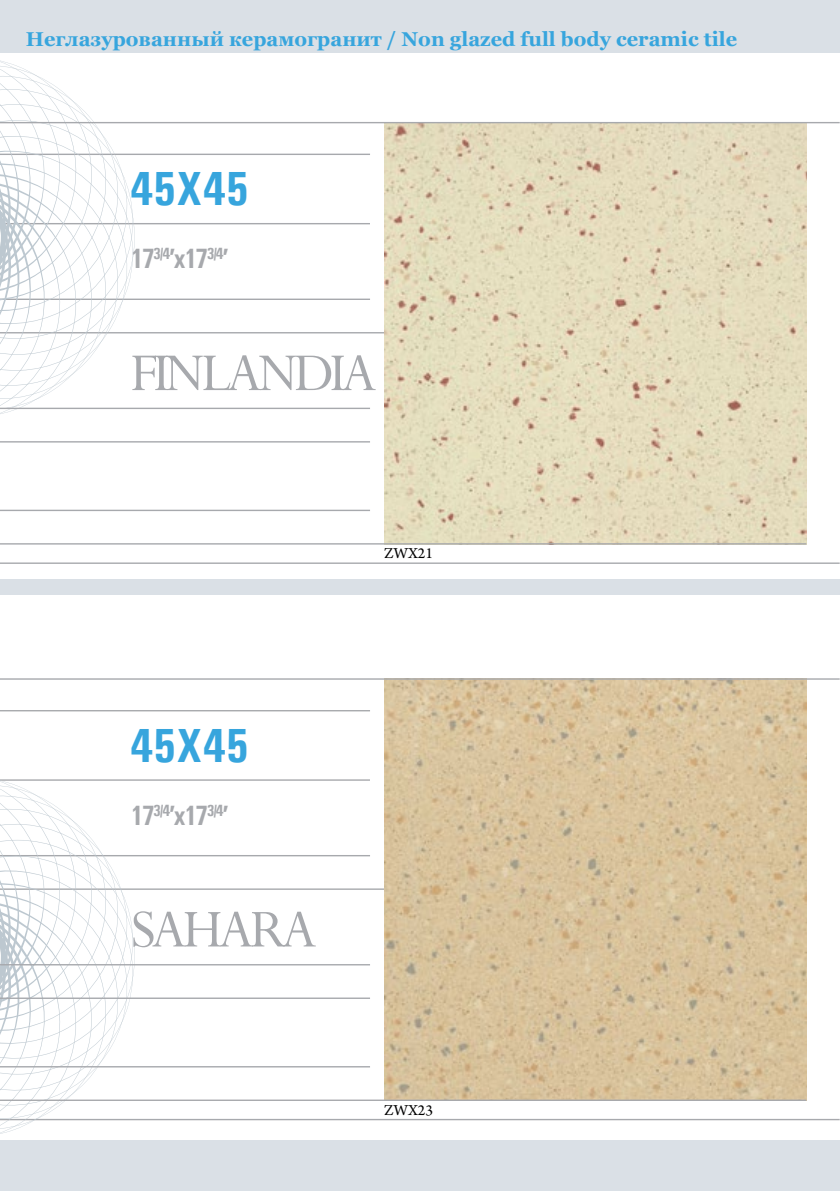
<style>
.page{position:relative;width:840px;height:1191px;background:#fff}
.page>*{position:absolute;margin:0;border:0;box-sizing:border-box;transform-origin:0 0}
.t1{font:60px "Perpetua";letter-spacing:-.07em;color:#a7a9ad}
.t2{font:700 48px "Univers Condensed";color:#37a5dd}
.t3{font:700 28px "Univers Condensed";letter-spacing:-.07em;color:#a7a9ad}
.t4{font:700 20px "Georgia";color:#37a5dd}
.t5{font:16px "Arno Pro";letter-spacing:.005em;color:#000}
</style>
<div class="page">
<div style="left:0;top:0;width:839px;height:1191px;background:#dae0e6"></div>
<div style="left:0;top:54px;width:839px;height:525px;background:#fff"></div>
<div style="left:0;top:595px;width:839px;height:545px;background:#fff"></div>
<hr style="left:0;top:332px;width:806px;height:1px;background:#a7a9ad">
<hr style="left:0;top:562px;width:839px;height:2px;background:#a7a9ad">
<hr style="left:0;top:298px;width:370px;height:2px;background:#a7a9ad">
<hr style="left:0;top:223px;width:370px;height:1px;background:#a7a9ad">
<hr style="left:0;top:154px;width:370px;height:1px;background:#a7a9ad">
<svg style="left:0;top:53px;width:145px;height:361px"></svg>
<hr style="left:0;top:441px;width:370px;height:1px;background:#a7a9ad">
<hr style="left:0;top:408px;width:370px;height:1px;background:#a7a9ad">
<hr style="left:0;top:510px;width:370px;height:1px;background:#a7a9ad">
<hr style="left:0;top:888px;width:806px;height:2px;background:#a7a9ad">
<hr style="left:0;top:1118px;width:839px;height:2px;background:#a7a9ad">
<hr style="left:0;top:855px;width:370px;height:1px;background:#a7a9ad">
<hr style="left:0;top:779px;width:370px;height:1px;background:#a7a9ad">
<hr style="left:0;top:710px;width:370px;height:1px;background:#a7a9ad">
<svg style="left:0;top:779px;width:145px;height:355px"></svg>
<hr style="left:0;top:997px;width:370px;height:2px;background:#a7a9ad">
<hr style="left:0;top:964px;width:370px;height:1px;background:#a7a9ad">
<hr style="left:0;top:1066px;width:370px;height:1px;background:#a7a9ad">
<img style="left:384px;top:123px;width:422px;height:420px">
<img style="left:384px;top:679px;width:422px;height:420px">
<hr style="left:0;top:122px;width:839px;height:1px;background:#a7a9ad">
<hr style="left:0;top:543px;width:806px;height:1px;background:#a7a9ad">
<hr style="left:0;top:678px;width:839px;height:1px;background:#a7a9ad">
<hr style="left:0;top:1099px;width:806px;height:2px;background:#a7a9ad">
<p class="t4" style="left:26px;top:27px;width:712px">Неглазурованный керамогранит / Non glazed full body ceramic tile</p>
<h2 class="t2" style="left:130px;top:160px;width:120px">45X45</h2>
<h3 class="t3" style="left:130px;top:242px;width:100px">17<sup>3/4</sup>’x17<sup>3/4</sup>’</h3>
<h1 class="t1" style="left:130px;top:342px;width:248px">FINLANDIA</h1>
<p class="t5" style="left:384px;top:544px;width:50px">ZWX21</p>
<h2 class="t2" style="left:130px;top:716px;width:120px">45X45</h2>
<h3 class="t3" style="left:130px;top:798px;width:100px">17<sup>3/4</sup>’x17<sup>3/4</sup>’</h3>
<h1 class="t1" style="left:130px;top:898px;width:188px">SAHARA</h1>
<p class="t5" style="left:384px;top:1100px;width:50px">ZWX23</p>
</div>
